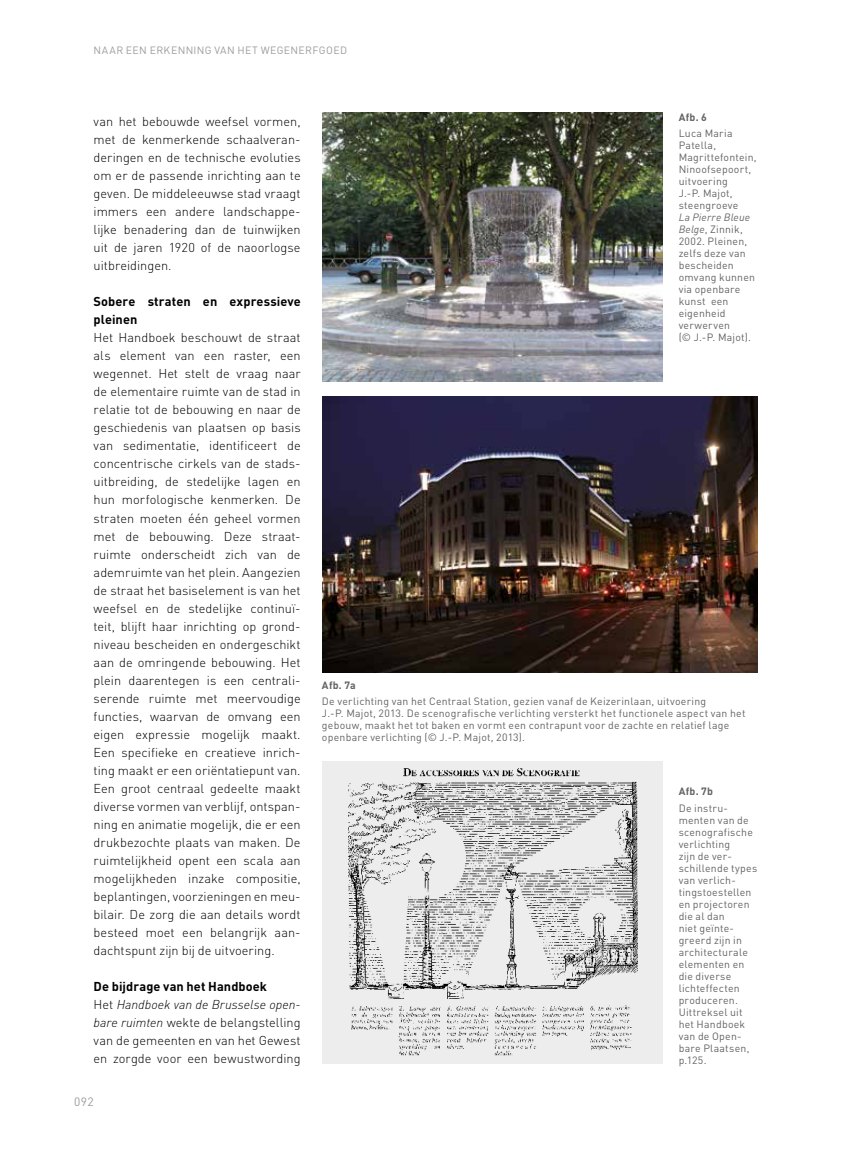
<style>
.page{position:relative;width:851px;height:1149px;background:#fff}
.page>*{position:absolute;margin:0;border:0;box-sizing:border-box;transform-origin:0 0}
.t1{font:300 12.75px/18px "DINOT";letter-spacing:.005em;color:#000;text-align:justify}
.t2{font:700 12.75px/18px "DINOT";letter-spacing:.005em;color:#000}
.t3{font:12px "DINOT";color:#9d9d9c}
.t4{font:10.5px/12px "DINOT";letter-spacing:.025em;color:#646363}
.t5{font:10.5px "DINOT";letter-spacing:.035em;color:#9d9d9c}
.t6{font:700 10.5px "DINOT";letter-spacing:.025em;color:#646363}
.s1{font-weight:700}
.s2{font-style:italic}
</style>
<div class="page">
<img style="left:322px;top:113px;width:340px;height:269px">
<img style="left:322px;top:396px;width:435px;height:276px">
<div style="left:322px;top:761px;width:340px;height:302px;background:#ededed"></div>
<img style="left:348px;top:768px;width:290px;height:288px">
<p class="t5" style="left:94px;top:44px;width:255px">Naar een erkenn ing van het wegen erfgoed</p>
<p class="t1" style="left:94px;top:112px;width:208px">van het bebouwde weefsel vormen, met de kenmerkende schaalveran&shy;deringen en de technische evoluties om er de passende inrichting aan te geven. De middeleeuwse stad vraagt immers een andere landschappe&shy;lijke benadering dan de tuinwijken uit de jaren 1920 of de naoorlogse uitbreidingen.</p>
<p class="t2" style="left:94px;top:292px;width:208px">Sobere straten en expressieve pleinen</p>
<p class="t1" style="left:94px;top:328px;width:208px">Het Handboek beschouwt de straat als element van een raster, een wegennet. Het stelt de vraag naar de elementaire ruimte van de stad in relatie tot de bebouwing en naar de geschiedenis van plaatsen op basis van sedimentatie, identificeert de concentrische cirkels van de stads&shy;uitbreiding, de stedelijke lagen en hun morfologische kenmerken. De straten moeten één geheel vormen met de bebouwing. Deze straat&shy;ruimte onderscheidt zich van de ademruimte van het plein. Aangezien de straat het basiselement is van het weefsel en de stedelijke continuï&shy;teit, blijft haar inrichting op grond&shy;niveau bescheiden en ondergeschikt aan de omringende bebouwing. Het plein daarentegen is een centrali&shy;serende ruimte met meervoudige functies, waarvan de omvang een eigen expressie mogelijk maakt.<br>Een specifieke en creatieve inrich&shy;ting maakt er een oriëntatiepunt van.<br>Een groot centraal gedeelte maakt diverse vormen van verblijf, ontspan&shy;ning en animatie mogelijk, die er een drukbezochte plaats van maken. De ruimtelijkheid opent een scala aan mogelijkheden inzake compositie, beplantingen, voorzieningen en meu&shy;bilair. De zorg die aan details wordt besteed moet een belangrijk aan&shy;dachtspunt zijn bij de uitvoering.</p>
<p class="t1" style="left:94px;top:976px;width:208px;text-align:left"><span class="s1">De bijdrage van het Handboek<br></span>Het <span class="s2">Handboek van de Brusselse open&shy;bare ruimten</span> wekte de belangstelling van de gemeenten en van het Gewest en zorgde voor een bewustwording</p>
<p class="t3" style="left:74px;top:1094px;width:21px">092</p>
<p class="t6" style="left:678px;top:110px;width:30px">Afb. 6</p>
<p class="t4" style="left:678px;top:127px;width:79px">Luca Maria<br>Patella,<br>Magrittefontein,<br>Ninoofsepoort, uitvoering<br>J.-P. Majot, steengroeve</p>
<p class="t4" style="left:678px;top:211px;width:78px"><span class="s2">La Pierre Bleue<br>Belge</span>, Zinnik,<br>2002. Pleinen, zelfs deze van bescheiden omvang kunnen via openbare kunst een eigenheid verwerven<br>(© J.-P. Majot).</p>
<p class="t6" style="left:322px;top:678px;width:35px">Afb. 7a</p>
<p class="t4" style="left:322px;top:695px;width:425px">De verlichting van het Centraal Station, gezien vanaf de Keizerinlaan, uitvoering<br>J.-P. Majot, 2013. De scenografische verlichting versterkt het functionele aspect van het gebouw, maakt het tot baken en vormt een contrapunt voor de zachte en relatief lage openbare verlichting (© J.-P. Majot, 2013).</p>
<p class="t6" style="left:678px;top:784px;width:36px">Afb. 7b</p>
<p class="t4" style="left:678px;top:801px;width:80px">De instru&shy;menten van de scenografische verlichting<br>zijn de ver&shy;schillende types van verlich&shy;tingstoestellen en projectoren die al dan<br>niet geïnte&shy;greerd zijn in architecturale elementen en die diverse lichteffecten produceren.<br>Uittreksel uit het Handboek van de Open&shy;bare Plaatsen, p.125.</p>
</div>
